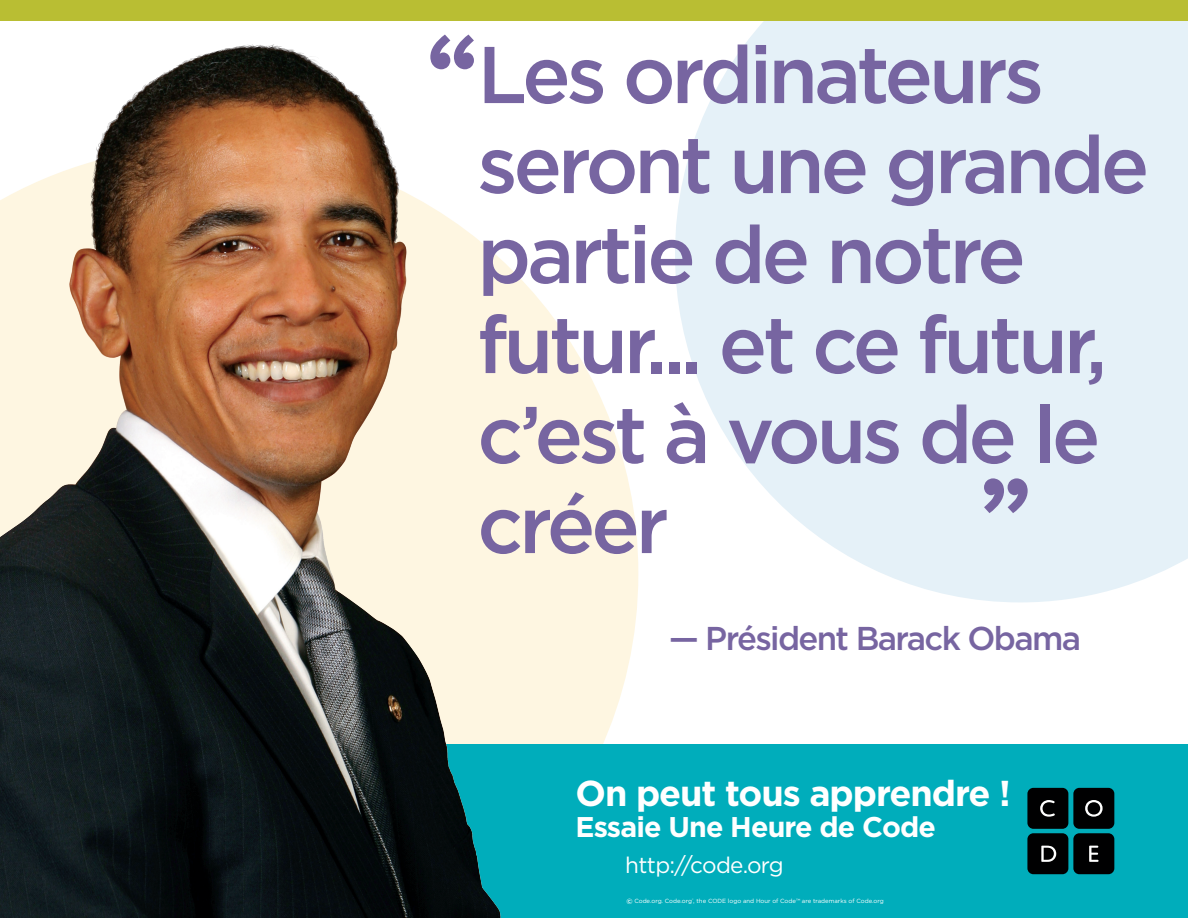
<style>
.page{position:relative;width:1188px;height:918px;background:#fff}
.page>*{position:absolute;margin:0;border:0;box-sizing:border-box;transform-origin:0 0}
.t1{font:700 97.5px "Bookman Old Style";color:#7765a1}
.t2{font:500 80.25px/90px "Gotham";letter-spacing:-.05em;color:#7765a1}
.t3{font:700 36px "Gotham";letter-spacing:-.03em;color:#fff}
.t4{font:500 33px "Gotham";letter-spacing:-.05em;color:#7765a1}
.t5{font:700 28.5px "Gotham";letter-spacing:-.03em;color:#fff}
.t6{font:22.5px "Gotham";letter-spacing:-.03em;color:#fff}
.t7{font:6px "Gotham";color:#fff}
.s1{font-weight:700;font-size:7.5px}
</style>
<div class="page">
<svg style="left:573px;top:347px;width:65px;height:397px;fill:#fef6e1"></svg>
<div style="left:0;top:744px;width:1188px;height:174px;background:#00adbb"></div>
<div style="left:1027px;top:788px;width:41px;height:41px;background:#000001;border-radius:6px"></div>
<div style="left:1073px;top:788px;width:41px;height:41px;background:#000001;border-radius:6px"></div>
<div style="left:1027px;top:833px;width:41px;height:41px;background:#000001;border-radius:6px"></div>
<div style="left:1073px;top:833px;width:41px;height:41px;background:#000001;border-radius:6px"></div>
<svg style="left:1085px;top:800px;width:18px;height:17px"></svg>
<svg style="left:1041px;top:846px;width:15px;height:16px"></svg>
<svg style="left:1089px;top:846px;width:10px;height:16px"></svg>
<svg style="left:1040px;top:800px;width:15px;height:17px"></svg>
<svg style="left:675px;top:20px;width:513px;height:582px;background:#e7f2f8"></svg>
<div style="left:0;top:0;width:1188px;height:20px;background:#b9be33"></div>
<img style="left:0;top:44px;width:573px;height:874px">
<p class="t1" style="left:427px;top:13px;width:54px">“</p>
<p class="t2" style="left:477px;top:29px;width:673px">Les ordinateurs seront une grande partie de notre</p>
<p class="t2" style="left:477px;top:299px;width:632px;text-align:justify">futur... et ce futur, c’est à vous de le créer</p>
<p class="t1" style="left:979px;top:457px;width:54px">”</p>
<p class="t4" style="left:669px;top:617px;width:414px">— Président Barack Obama</p>
<p class="t3" style="left:575px;top:769px;width:437px">On peut tous apprendre !</p>
<p class="t5" style="left:575px;top:808px;width:362px">Essaie Une Heure de Code</p>
<p class="t6" style="left:625px;top:850px;width:160px">http://code.org</p>
<p class="t7" style="left:626px;top:897px;width:259px"><span class="s1">©</span> Code.org. Code.org<sup>®</sup>, the CODE logo and Hour of Code™ are trademarks of Code.org</p>
</div>
